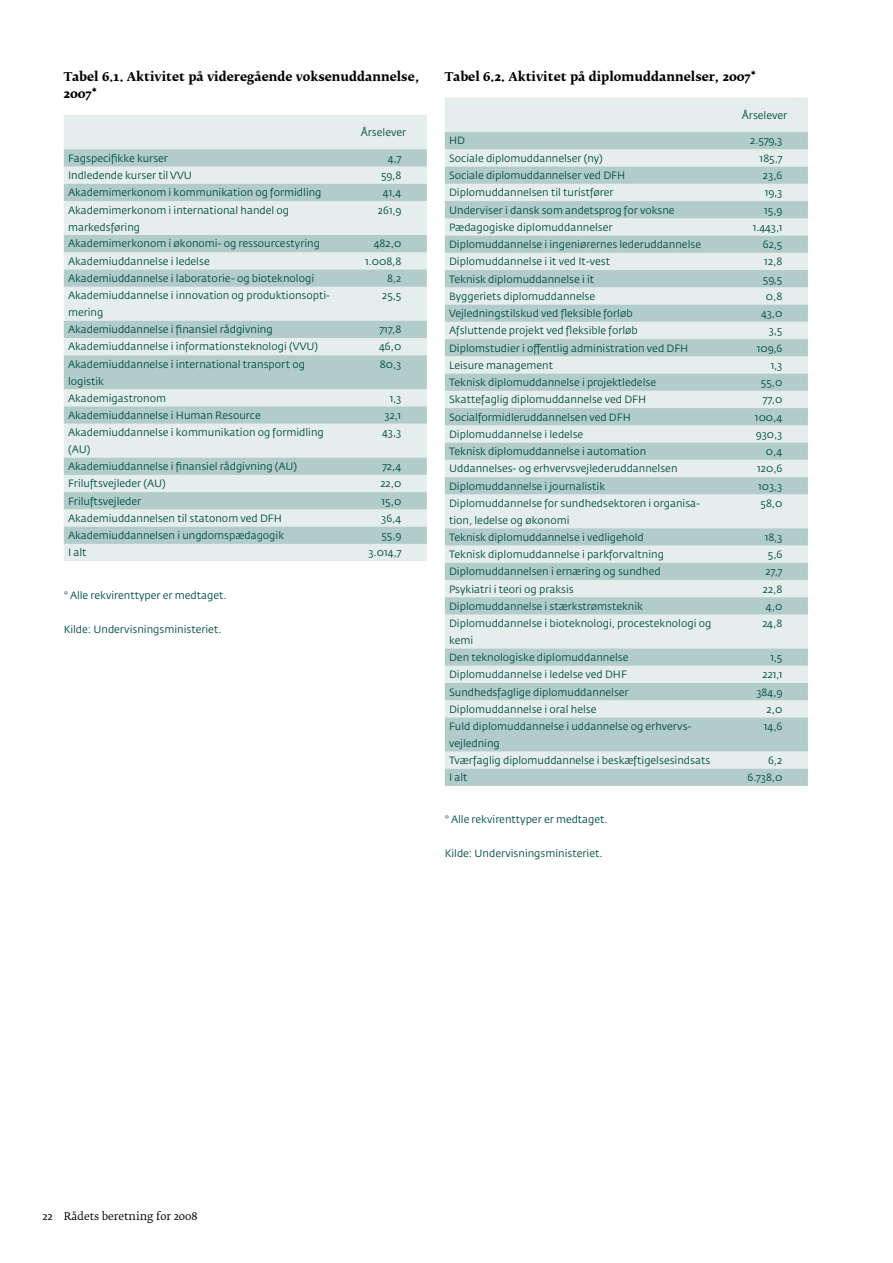
<style>
.page{position:relative;width:893px;height:1263px;background:#fff}
.page>*{position:absolute;margin:0;border:0;box-sizing:border-box;transform-origin:0 0}
.t1{font:700 12px/17.2px "Fedra Serif B Std";color:#000}
.t2{font:10.5px/17.2px "Fedra Sans Std";color:#004d41}
.t3{font:10.5px "Fedra Serif B Std";color:#000}
</style>
<div class="page">
<div style="left:64px;top:115px;width:363px;height:446px;background:#e5eeed"></div>
<svg style="left:64px;top:149px;width:363px;height:395px;background:#ccdedb"></svg>
<div style="left:445px;top:98px;width:363px;height:34px;background:#e5eeed"></div>
<svg style="left:445px;top:132px;width:363px;height:654px;background:#cbdddb"></svg>
<p class="t1" style="left:64px;top:68px;width:357px">Tabel 6.1. Aktivitet på videregående voksenuddannelse,<br>2007*</p>
<p class="t2" style="left:361px;top:124px;width:47px">Årselever</p>
<p class="t2" style="left:68px;top:150px;width:102px">Fagspecifikke kurser</p>
<p class="t2" style="left:388px;top:150px;width:15px">4,7</p>
<p class="t2" style="left:68px;top:167px;width:125px">Indledende kurser til VVU</p>
<p class="t2" style="left:381px;top:167px;width:22px">59,8</p>
<p class="t2" style="left:68px;top:184px;width:255px">Akademimerkonom i kommunikation og formidling</p>
<p class="t2" style="left:383px;top:184px;width:20px">41,4</p>
<p class="t2" style="left:68px;top:201px;width:223px">Akademimerkonom i international handel og markedsføring</p>
<p class="t2" style="left:378px;top:201px;width:25px">261,9</p>
<p class="t2" style="left:68px;top:235px;width:253px">Akademimerkonom i økonomi- og ressourcestyring</p>
<p class="t2" style="left:374px;top:235px;width:29px">482,0</p>
<p class="t2" style="left:68px;top:253px;width:143px">Akademiuddannelse i ledelse</p>
<p class="t2" style="left:365px;top:253px;width:38px">1.008,8</p>
<p class="t2" style="left:68px;top:270px;width:248px">Akademiuddannelse i laboratorie- og bioteknologi</p>
<p class="t2" style="left:387px;top:270px;width:16px">8,2</p>
<p class="t2" style="left:68px;top:287px;width:263px">Akademiuddannelse i innovation og produktionsopti&shy;mering</p>
<p class="t2" style="left:382px;top:287px;width:21px">25,5</p>
<p class="t2" style="left:68px;top:321px;width:206px">Akademiuddannelse i finansiel rådgivning</p>
<p class="t2" style="left:380px;top:321px;width:23px">717,8</p>
<p class="t2" style="left:68px;top:338px;width:252px">Akademiuddannelse i informationsteknologi (VVU)</p>
<p class="t2" style="left:379px;top:338px;width:24px">46,0</p>
<p class="t2" style="left:68px;top:355px;width:238px">Akademiuddannelse i international transport og logistik</p>
<p class="t2" style="left:380px;top:355px;width:23px">80,3</p>
<p class="t2" style="left:68px;top:389px;width:100px">Akademigastronom</p>
<p class="t2" style="left:390px;top:389px;width:13px">1,3</p>
<p class="t2" style="left:68px;top:407px;width:194px">Akademiuddannelse i Human Resource</p>
<p class="t2" style="left:385px;top:407px;width:18px">32,1</p>
<p class="t2" style="left:68px;top:424px;width:257px">Akademiuddannelse i kommunikation og formidling (AU)</p>
<p class="t2" style="left:382px;top:424px;width:21px">43,3</p>
<p class="t2" style="left:68px;top:458px;width:231px">Akademiuddannelse i finansiel rådgivning (AU)</p>
<p class="t2" style="left:382px;top:458px;width:20px">72,4</p>
<p class="t2" style="left:68px;top:475px;width:99px">Friluftsvejleder (AU)</p>
<p class="t2" style="left:380px;top:475px;width:22px">22,0</p>
<p class="t2" style="left:68px;top:492px;width:75px">Friluftsvejleder</p>
<p class="t2" style="left:382px;top:492px;width:21px">15,0</p>
<p class="t2" style="left:68px;top:510px;width:215px">Akademiuddannelsen til statonom ved DFH</p>
<p class="t2" style="left:381px;top:510px;width:22px">36,4</p>
<p class="t2" style="left:68px;top:527px;width:218px">Akademiuddannelsen i ungdomspædagogik</p>
<p class="t2" style="left:381px;top:527px;width:21px">55,9</p>
<p class="t2" style="left:68px;top:544px;width:20px">I alt</p>
<p class="t2" style="left:368px;top:544px;width:34px">3.014,7</p>
<p class="t2" style="left:64px;top:586px;width:165px">* Alle rekvirenttyper er medtaget.</p>
<p class="t2" style="left:64px;top:621px;width:159px">Kilde: Undervisningsministeriet.</p>
<p class="t1" style="left:445px;top:68px;width:313px">Tabel 6.2. Aktivitet på diplomuddannelser, 2007*</p>
<p class="t2" style="left:742px;top:107px;width:47px">Årselever</p>
<p class="t2" style="left:449px;top:132px;width:18px">HD</p>
<p class="t2" style="left:750px;top:132px;width:34px">2.579,3</p>
<p class="t2" style="left:449px;top:150px;width:155px">Sociale diplomuddannelser (ny)</p>
<p class="t2" style="left:760px;top:150px;width:24px">185,7</p>
<p class="t2" style="left:449px;top:167px;width:178px">Sociale diplomuddannelser ved DFH</p>
<p class="t2" style="left:763px;top:167px;width:21px">23,6</p>
<p class="t2" style="left:449px;top:184px;width:166px">Diplomuddannelsen til turistfører</p>
<p class="t2" style="left:765px;top:184px;width:19px">19,3</p>
<p class="t2" style="left:449px;top:201px;width:227px">Underviser i dansk som andetsprog for voksne</p>
<p class="t2" style="left:764px;top:201px;width:20px">15,9</p>
<p class="t2" style="left:449px;top:219px;width:165px">Pædagogiske diplomuddannelser</p>
<p class="t2" style="left:753px;top:219px;width:31px">1.443,1</p>
<p class="t2" style="left:449px;top:236px;width:253px">Diplomuddannelse i ingeniørernes lederuddannelse</p>
<p class="t2" style="left:763px;top:236px;width:21px">62,5</p>
<p class="t2" style="left:449px;top:253px;width:163px">Diplomuddannelse i it ved It-vest</p>
<p class="t2" style="left:764px;top:253px;width:20px">12,8</p>
<p class="t2" style="left:449px;top:270px;width:147px">Teknisk diplomuddannelse i it</p>
<p class="t2" style="left:763px;top:270px;width:21px">59,5</p>
<p class="t2" style="left:449px;top:288px;width:147px">Byggeriets diplomuddannelse</p>
<p class="t2" style="left:766px;top:288px;width:18px">0,8</p>
<p class="t2" style="left:449px;top:305px;width:185px">Vejledningstilskud ved fleksible forløb</p>
<p class="t2" style="left:761px;top:305px;width:23px">43,0</p>
<p class="t2" style="left:449px;top:322px;width:190px">Afsluttende projekt ved fleksible forløb</p>
<p class="t2" style="left:769px;top:322px;width:15px">3,5</p>
<p class="t2" style="left:449px;top:339px;width:241px">Diplomstudier i offentlig administration ved DFH</p>
<p class="t2" style="left:757px;top:339px;width:27px">109,6</p>
<p class="t2" style="left:449px;top:357px;width:105px">Leisure management</p>
<p class="t2" style="left:771px;top:357px;width:13px">1,3</p>
<p class="t2" style="left:449px;top:374px;width:208px">Teknisk diplomuddannelse i projektledelse</p>
<p class="t2" style="left:761px;top:374px;width:23px">55,0</p>
<p class="t2" style="left:449px;top:391px;width:199px">Skattefaglig diplomuddannelse ved DFH</p>
<p class="t2" style="left:763px;top:391px;width:21px">77,0</p>
<p class="t2" style="left:449px;top:408px;width:183px">Socialformidleruddannelsen ved DFH</p>
<p class="t2" style="left:755px;top:408px;width:29px">100,4</p>
<p class="t2" style="left:449px;top:426px;width:136px">Diplomuddannelse i ledelse</p>
<p class="t2" style="left:756px;top:426px;width:28px">930,3</p>
<p class="t2" style="left:449px;top:443px;width:199px">Teknisk diplomuddannelse i automation</p>
<p class="t2" style="left:766px;top:443px;width:18px">0,4</p>
<p class="t2" style="left:449px;top:460px;width:230px">Uddannelses- og erhvervsvejlederuddannelsen</p>
<p class="t2" style="left:757px;top:460px;width:27px">120,6</p>
<p class="t2" style="left:449px;top:477px;width:158px">Diplomuddannelse i journalistik</p>
<p class="t2" style="left:758px;top:477px;width:26px">103,3</p>
<p class="t2" style="left:449px;top:495px;width:252px">Diplomuddannelse for sundhedsektoren i organisa&shy;tion, ledelse og økonomi</p>
<p class="t2" style="left:761px;top:495px;width:23px">58,0</p>
<p class="t2" style="left:449px;top:529px;width:196px">Teknisk diplomuddannelse i vedligehold</p>
<p class="t2" style="left:765px;top:529px;width:19px">18,3</p>
<p class="t2" style="left:449px;top:546px;width:216px">Teknisk diplomuddannelse i parkforvaltning</p>
<p class="t2" style="left:768px;top:546px;width:16px">5,6</p>
<p class="t2" style="left:449px;top:563px;width:213px">Diplomuddannelsen i ernæring og sundhed</p>
<p class="t2" style="left:766px;top:563px;width:18px">27,7</p>
<p class="t2" style="left:449px;top:580px;width:126px">Psykiatri i teori og praksis</p>
<p class="t2" style="left:763px;top:580px;width:21px">22,8</p>
<p class="t2" style="left:449px;top:598px;width:195px">Diplomuddannelse i stærkstrømsteknik</p>
<p class="t2" style="left:766px;top:598px;width:18px">4,0</p>
<p class="t2" style="left:449px;top:615px;width:264px">Diplomuddannelse i bioteknologi, procesteknologi og kemi</p>
<p class="t2" style="left:763px;top:615px;width:21px">24,8</p>
<p class="t2" style="left:449px;top:649px;width:181px">Den teknologiske diplomuddannelse</p>
<p class="t2" style="left:771px;top:649px;width:13px">1,5</p>
<p class="t2" style="left:449px;top:666px;width:179px">Diplomuddannelse i ledelse ved DHF</p>
<p class="t2" style="left:763px;top:666px;width:21px">221,1</p>
<p class="t2" style="left:449px;top:683px;width:181px">Sundhedsfaglige diplomuddannelser</p>
<p class="t2" style="left:756px;top:683px;width:27px">384,9</p>
<p class="t2" style="left:449px;top:701px;width:149px">Diplomuddannelse i oral helse</p>
<p class="t2" style="left:767px;top:701px;width:17px">2,0</p>
<p class="t2" style="left:449px;top:718px;width:243px">Fuld diplomuddannelse i uddannelse og erhvervs&shy;vejledning</p>
<p class="t2" style="left:764px;top:718px;width:20px">14,6</p>
<p class="t2" style="left:449px;top:752px;width:263px">Tværfaglig diplomuddannelse i beskæftigelsesindsats</p>
<p class="t2" style="left:768px;top:752px;width:16px">6,2</p>
<p class="t2" style="left:449px;top:769px;width:20px">I alt</p>
<p class="t2" style="left:747px;top:769px;width:36px">6.738,0</p>
<p class="t2" style="left:445px;top:811px;width:165px">* Alle rekvirenttyper er medtaget.</p>
<p class="t2" style="left:445px;top:845px;width:159px">Kilde: Undervisningsministeriet.</p>
<p class="t3" style="left:43px;top:1210px;width:156px">22 Rådets beretning for 2008</p>
</div>
